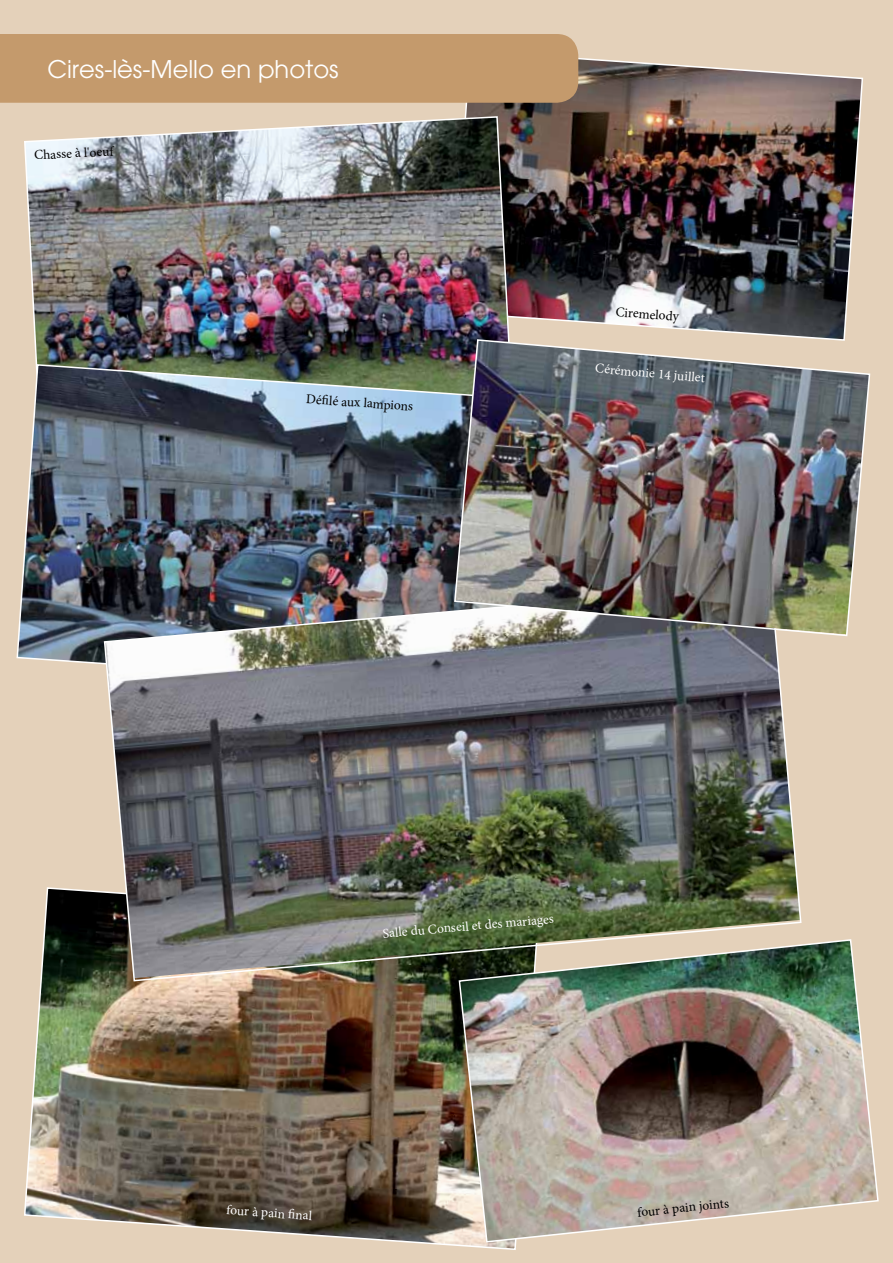
<style>
.page{position:relative;width:893px;height:1263px;background:#e4d1ba}
.page>*{position:absolute;margin:0;border:0;box-sizing:border-box;transform-origin:0 0}
.t1{font:24.3px "Avant Garde";color:#fff}
.t2{font:13.5px "Minion Pro";color:#fff}
.t3{font:13.5px "Minion Pro";color:#000}
</style>
<div class="page">
<img style="left:24px;top:887px;width:493px;height:363px">
<img style="left:465px;top:103px;width:397px;height:235px">
<img style="left:24px;top:115px;width:491px;height:248px">
<img style="left:16px;top:363px;width:437px;height:302px">
<img style="left:103px;top:582px;width:699px;height:400px">
<img style="left:453px;top:338px;width:418px;height:299px">
<img style="left:458px;top:938px;width:421px;height:305px">
<svg style="left:0;top:34px;width:863px;height:69px"></svg>
<h1 class="t1" style="left:47px;top:55px;width:293px">Cires-lès-Mello en photos</h1>
<p class="t3" style="left:34px;top:146px;width:81px;rotate:-3deg">Chasse à l'oeuf</p>
<p class="t3" style="left:307px;top:390px;width:109px;rotate:4deg">Défi lé aux lampions</p>
<p class="t3" style="left:616px;top:303px;width:65px;rotate:4deg">Ciremelody</p>
<p class="t2" style="left:596px;top:359px;width:111px;rotate:5deg">Cérémonie 14 juillet</p>
<p class="t2" style="left:382px;top:924px;width:173px;rotate:-5deg">Salle du Conseil et des mariages</p>
<p class="t2" style="left:227px;top:1201px;width:87px;rotate:4deg">four à pain fi nal</p>
<p class="t3" style="left:636px;top:1203px;width:93px;rotate:-6deg">four à pain joints</p>
</div>
